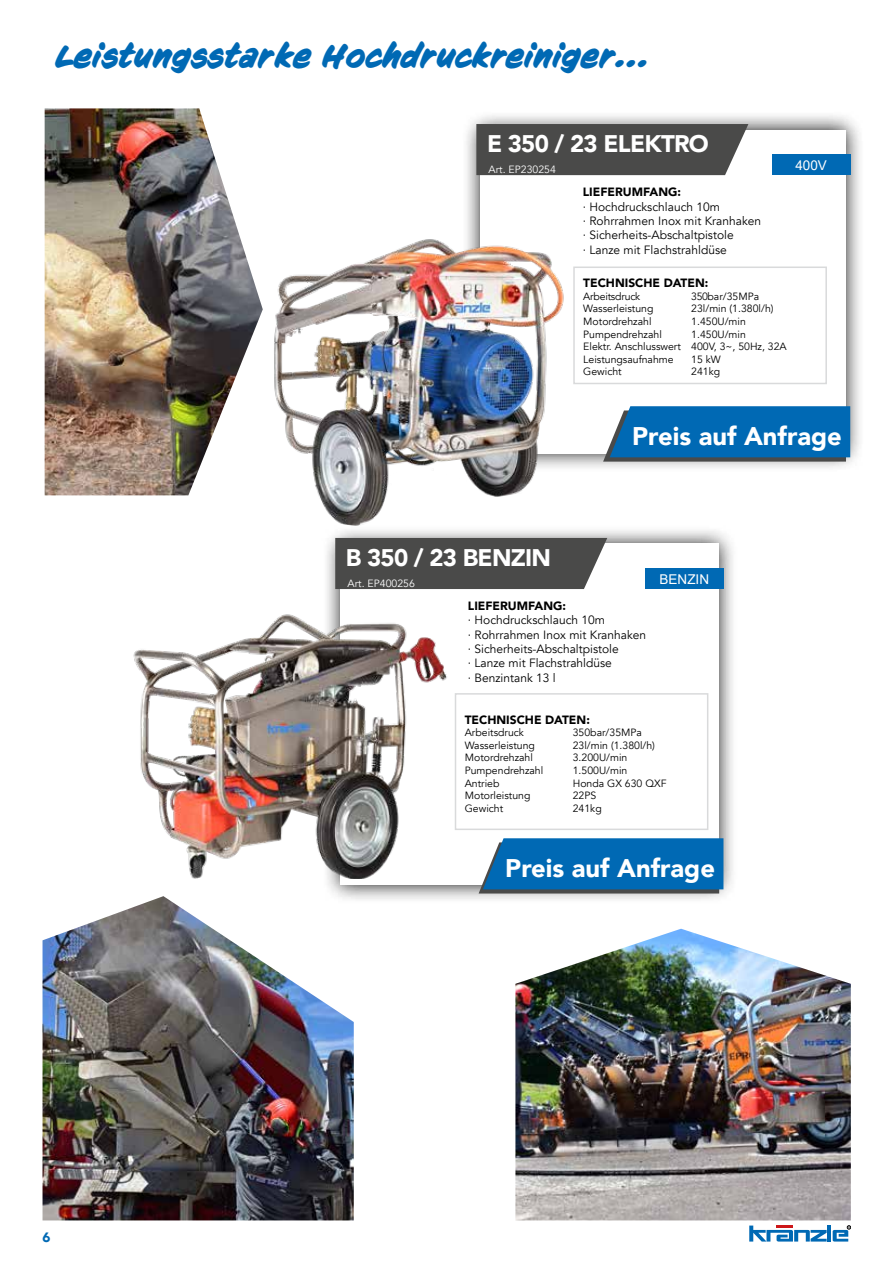
<style>
.page{position:relative;width:893px;height:1263px;background:#fff}
.page>*{position:absolute;margin:0;border:0;box-sizing:border-box;transform-origin:0 0}
.t1{font:italic 700 31.5px "CC Sign Language";letter-spacing:.01em;color:#0069b4}
.t2{font:900 25.5px "Avenir";color:#fff}
.t3{font:900 24px "Avenir";letter-spacing:-.03em;color:#fff}
.t4{font:13.5px "Arial";color:#fff}
.t5{font:900 13.5px "Avenir";color:#0069b4}
.t6{font:12px/14.4px "Avenir";color:#000}
.t7{font:900 12px "Avenir";color:#000}
.t8{font:10.5px/12.6px "Avenir";color:#000}
.t9{font:10.5px "Avenir";color:#fff}
.t10{font:10.5px "Avenir";letter-spacing:-.02em;color:#000}
</style>
<div class="page">
<svg style="left:749px;top:1225px;width:78px;height:16px"></svg>
<hr style="left:827px;top:1225px;width:4px;height:16px;background:#0069b4">
<svg style="left:833px;top:1225px;width:18px;height:16px"></svg>
<div style="left:321px;top:525px;width:417px;height:379px;background:#000;opacity:.9"></div>
<div style="left:340px;top:544px;width:379px;height:341px;background:#fff"></div>
<div style="left:461px;top:111px;width:404px;height:361px;background:#000;opacity:.9"></div>
<div style="left:480px;top:130px;width:366px;height:323px;background:#fff"></div>
<div style="left:455px;top:693px;width:253px;height:137px;border:2px solid #d9dadb"></div>
<div style="left:573px;top:266px;width:254px;height:118px;border:2px solid #d9dadb"></div>
<img style="left:274px;top:226px;width:303px;height:300px">
<img style="left:133px;top:600px;width:323px;height:279px">
<img style="left:45px;top:108px;width:218px;height:387px">
<img style="left:515px;top:929px;width:336px;height:291px">
<img style="left:43px;top:896px;width:311px;height:324px">
<svg style="left:479px;top:838px;width:244px;height:55px"></svg>
<div style="left:476px;top:124px;width:272px;height:51px;background:#4a4a49"></div>
<div style="left:335px;top:538px;width:272px;height:51px;background:#4a4a49"></div>
<div style="left:645px;top:569px;width:79px;height:20px;background:#0069b4"></div>
<svg style="left:603px;top:406px;width:247px;height:56px"></svg>
<div style="left:772px;top:155px;width:78px;height:20px;background:#0069b4"></div>
<h1 class="t1" style="left:55px;top:38px;width:596px">Leistungsstarke Hochdruckreiniger...</h1>
<h3 class="t3" style="left:487px;top:123px;width:223px">E 350 / 23 ELEKTRO</h3>
<p class="t9" style="left:489px;top:163px;width:69px">Art. EP230254</p>
<p class="t4" style="left:795px;top:156px;width:33px">400V</p>
<p class="t7" style="left:583px;top:182px;width:100px">LIEFERUMFANG:</p>
<p class="t6" style="left:583px;top:199px;width:180px">· Hochdruckschlauch 10m<br>· Rohrrahmen Inox mit Kranhaken · Sicherheits-Abschaltpistole<br>· Lanze mit Flachstrahldüse</p>
<p class="t7" style="left:583px;top:273px;width:127px">TECHNISCHE DATEN:</p>
<p class="t10" style="left:583px;top:290px;width:58px">Arbeitsdruck</p>
<p class="t8" style="left:691px;top:290px;width:69px">350bar/35MPa</p>
<p class="t8" style="left:583px;top:303px;width:72px">Wasserleistung</p>
<p class="t8" style="left:691px;top:303px;width:84px">23l/min (1.380l/h)</p>
<p class="t8" style="left:583px;top:315px;width:70px">Motordrehzahl</p>
<p class="t8" style="left:691px;top:315px;width:56px">1.450U/min</p>
<p class="t8" style="left:583px;top:328px;width:80px">Pumpendrehzahl</p>
<p class="t8" style="left:583px;top:328px;width:205px;text-indent:108px">1.450U/min<br>Elektr. Anschlusswert 400V, 3~, 50Hz, 32A<br>Leistungsaufnahme</p>
<p class="t8" style="left:691px;top:353px;width:31px">15 kW</p>
<p class="t8" style="left:583px;top:366px;width:40px">Gewicht</p>
<p class="t8" style="left:691px;top:366px;width:30px">241kg</p>
<h3 class="t3" style="left:346px;top:537px;width:207px">B 350 / 23 BENZIN</h3>
<p class="t9" style="left:348px;top:577px;width:69px">Art. EP400256</p>
<h2 class="t2" style="left:632px;top:414px;width:211px">Preis auf Anfrage</h2>
<p class="t4" style="left:660px;top:570px;width:51px">BENZIN</p>
<p class="t7" style="left:468px;top:595px;width:100px">LIEFERUMFANG:</p>
<p class="t6" style="left:468px;top:613px;width:180px">· Hochdruckschlauch 10m<br>· Rohrrahmen Inox mit Kranhaken · Sicherheits-Abschaltpistole<br>· Lanze mit Flachstrahldüse<br>· Benzintank 13 l</p>
<p class="t7" style="left:465px;top:709px;width:127px">TECHNISCHE DATEN:</p>
<p class="t8" style="left:465px;top:726px;width:61px">Arbeitsdruck</p>
<p class="t8" style="left:573px;top:726px;width:71px">350bar/35MPa</p>
<p class="t8" style="left:465px;top:739px;width:72px">Wasserleistung</p>
<p class="t8" style="left:573px;top:739px;width:84px">23l/min (1.380l/h)</p>
<p class="t8" style="left:465px;top:751px;width:70px">Motordrehzahl</p>
<p class="t8" style="left:573px;top:751px;width:56px">3.200U/min</p>
<p class="t8" style="left:465px;top:764px;width:80px">Pumpendrehzahl</p>
<p class="t8" style="left:573px;top:764px;width:56px">1.500U/min</p>
<p class="t8" style="left:465px;top:777px;width:36px">Antrieb</p>
<p class="t8" style="left:573px;top:777px;width:95px">Honda GX 630 QXF</p>
<p class="t8" style="left:465px;top:789px;width:67px">Motorleistung</p>
<p class="t8" style="left:573px;top:789px;width:25px">22PS</p>
<p class="t8" style="left:465px;top:802px;width:40px">Gewicht</p>
<p class="t8" style="left:573px;top:802px;width:30px">241kg</p>
<p class="t5" style="left:43px;top:1226px;width:9px">6</p>
<h2 class="t2" style="left:505px;top:846px;width:211px">Preis auf Anfrage</h2>
</div>
